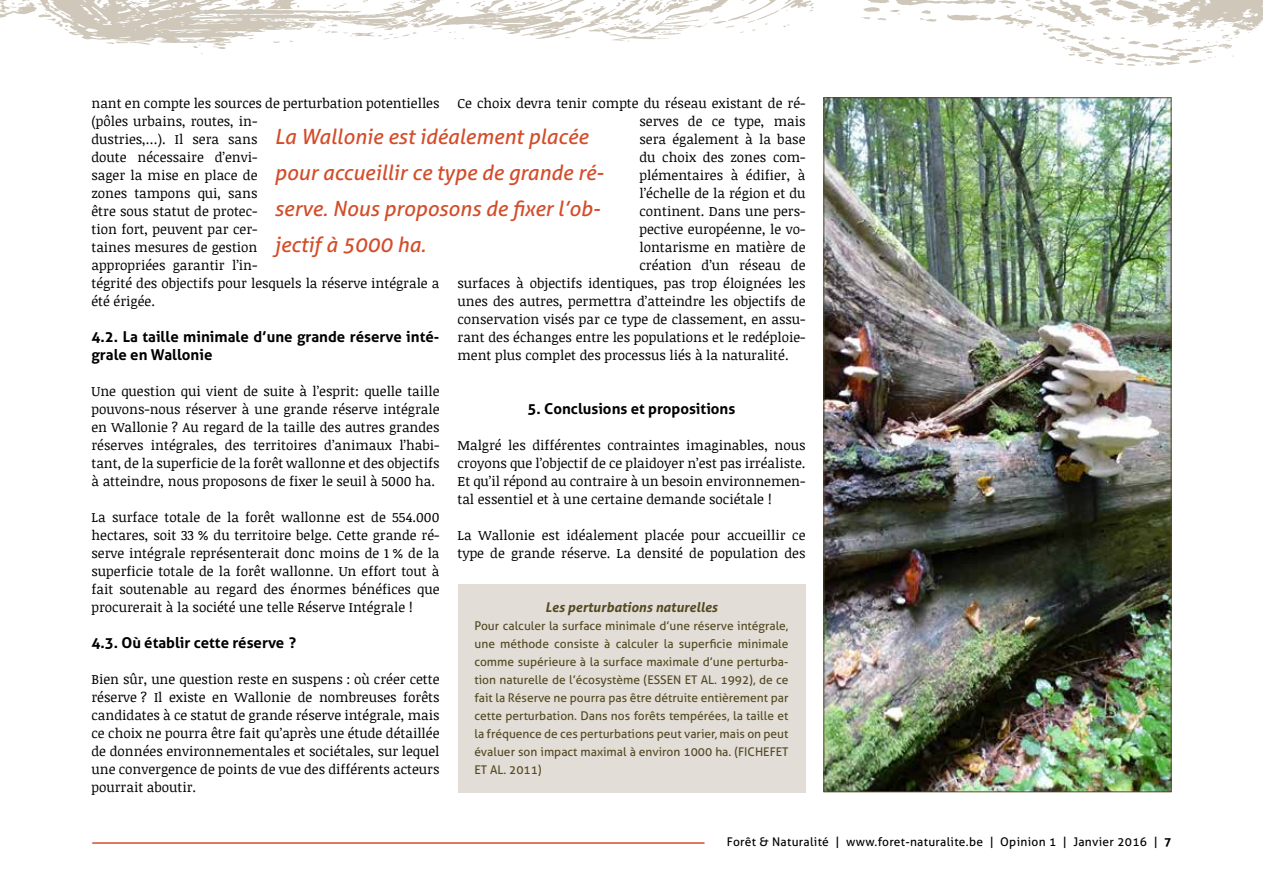
<style>
.page{position:relative;width:1263px;height:893px;background:#fff}
.page>*{position:absolute;margin:0;border:0;box-sizing:border-box;transform-origin:0 0}
.t1{font:italic 21px/36px "Aller";color:#d34d2a}
.t2{font:700 15px/18px "Aller";color:#000}
.t3{font:13.5px/18px "Noticia Text";color:#000;text-align:justify}
.t4{font:italic 700 13.5px "Aller";color:#544921}
.t5{font:12px/18px "Aller";color:#544921;text-align:justify}
.t6{font:12px "Aller";letter-spacing:.025em;color:#000}
.s1{font-weight:700}
</style>
<div class="page">
<hr style="left:92px;top:842px;width:612px;height:2px;background:#d34d2a">
<img style="left:825px;top:99px;width:344px;height:691px">
<svg style="left:60px;top:0;width:1203px;height:66px"></svg>
<svg style="left:0;top:0;width:60px;height:27px"></svg>
<div style="left:457px;top:584px;width:348px;height:208px;background:#e2ded7"></div>
<p class="t3" style="left:457px;top:94px;width:349px">Ce choix devra tenir compte du réseau existant de ré-</p>
<p class="t3" style="left:639px;top:112px;width:167px">serves de ce type, mais</p>
<p class="t3" style="left:639px;top:130px;width:167px">sera également à la base</p>
<p class="t3" style="left:639px;top:148px;width:167px">du choix des zones com-</p>
<p class="t3" style="left:639px;top:166px;width:167px">plémentaires à édifier, à</p>
<p class="t3" style="left:639px;top:184px;width:167px">l’échelle de la région et du</p>
<p class="t3" style="left:639px;top:202px;width:167px">continent. Dans une pers-</p>
<p class="t3" style="left:639px;top:220px;width:167px">pective européenne, le vo-</p>
<p class="t3" style="left:639px;top:238px;width:167px">lontarisme en matière de</p>
<p class="t3" style="left:639px;top:256px;width:167px">création d’un réseau de</p>
<p class="t3" style="left:457px;top:274px;width:349px">surfaces à objectifs identiques, pas trop éloignées les</p>
<p class="t3" style="left:457px;top:292px;width:349px">unes des autres, permettra d’atteindre les objectifs de</p>
<p class="t3" style="left:457px;top:310px;width:349px">conservation visés par ce type de classement, en assu-</p>
<p class="t3" style="left:457px;top:328px;width:349px">rant des échanges entre les populations et le redéploie-</p>
<p class="t3" style="left:457px;top:346px;width:333px">ment plus complet des processus liés à la naturalité.</p>
<p class="t2" style="left:528px;top:400px;width:209px">5. Conclusions et propositions</p>
<p class="t3" style="left:457px;top:436px;width:349px">Malgré les différentes contraintes imaginables, nous croyons que l’objectif de ce plaidoyer n’est pas irréaliste.<br>Et qu’il répond au contraire à un besoin environnemen&shy;tal essentiel et à une certaine demande sociétale !</p>
<p class="t3" style="left:457px;top:526px;width:349px">La Wallonie est idéalement placée pour accueillir ce type de grande réserve. La densité de population des</p>
<p class="t3" style="left:91px;top:94px;width:349px;text-align:left">nant en compte les sources de perturbation potentielles (pôles urbains, routes, in-<br>dustries,…). Il sera sans<br>doute nécessaire d’envi-<br>sager la mise en place de<br>zones tampons qui, sans<br>être sous statut de protec-<br>tion fort, peuvent par cer-<br>taines mesures de gestion<br>appropriées garantir l’in-<br>tégrité des objectifs pour lesquels la réserve intégrale a été érigée.</p>
<p class="t2" style="left:91px;top:328px;width:349px">4.2. La taille minimale d’une grande réserve inté&shy;grale en Wallonie</p>
<p class="t3" style="left:91px;top:382px;width:349px">Une question qui vient de suite à l’esprit: quelle taille pouvons-nous réserver à une grande réserve intégrale en Wallonie ? Au regard de la taille des autres grandes réserves intégrales, des territoires d’animaux l’habi&shy;tant, de la superficie de la forêt wallonne et des objectifs à atteindre, nous proposons de fixer le seuil à 5000 ha.</p>
<p class="t3" style="left:91px;top:508px;width:349px">La surface totale de la forêt wallonne est de 554.000 hectares, soit 33 % du territoire belge. Cette grande ré&shy;serve intégrale représenterait donc moins de 1 % de la superficie totale de la forêt wallonne. Un effort tout à fait soutenable au regard des énormes bénéfices que procurerait à la société une telle Réserve Intégrale !</p>
<p class="t2" style="left:91px;top:634px;width:206px">4.3. Où établir cette réserve ?</p>
<p class="t3" style="left:91px;top:670px;width:349px">Bien sûr, une question reste en suspens : où créer cette réserve ? Il existe en Wallonie de nombreuses forêts candidates à ce statut de grande réserve intégrale, mais ce choix ne pourra être fait qu’après une étude détaillée de données environnementales et sociétales, sur lequel une convergence de points de vue des différents acteurs pourrait aboutir.</p>
<h1 class="t1" style="left:274px;top:118px;width:330px">La Wallonie est idéalement placée pour accueillir ce type de grande ré&shy;serve. Nous proposons de fixer l’ob&shy;jectif à 5000 ha.</h1>
<p class="t4" style="left:545px;top:599px;width:174px">Les perturbations naturelles</p>
<p class="t5" style="left:474px;top:617px;width:315px">Pour calculer la surface minimale d’une réserve intégrale, une méthode consiste à calculer la superficie minimale comme supérieure à la surface maximale d’une perturba&shy;tion naturelle de l’écosystème (ESSEN ET AL. 1992), de ce fait la Réserve ne pourra pas être détruite entièrement par cette perturbation. Dans nos forêts tempérées, la taille et la fréquence de ces perturbations peut varier, mais on peut évaluer son impact maximal à environ 1000 ha. (FICHEFET ET AL. 2011)</p>
<p class="t6" style="left:727px;top:834px;width:446px">Forêt &amp; Naturalité | www.foret-naturalite.be | Opinion 1 | Janvier 2016 | <span class="s1">7</span></p>
</div>
